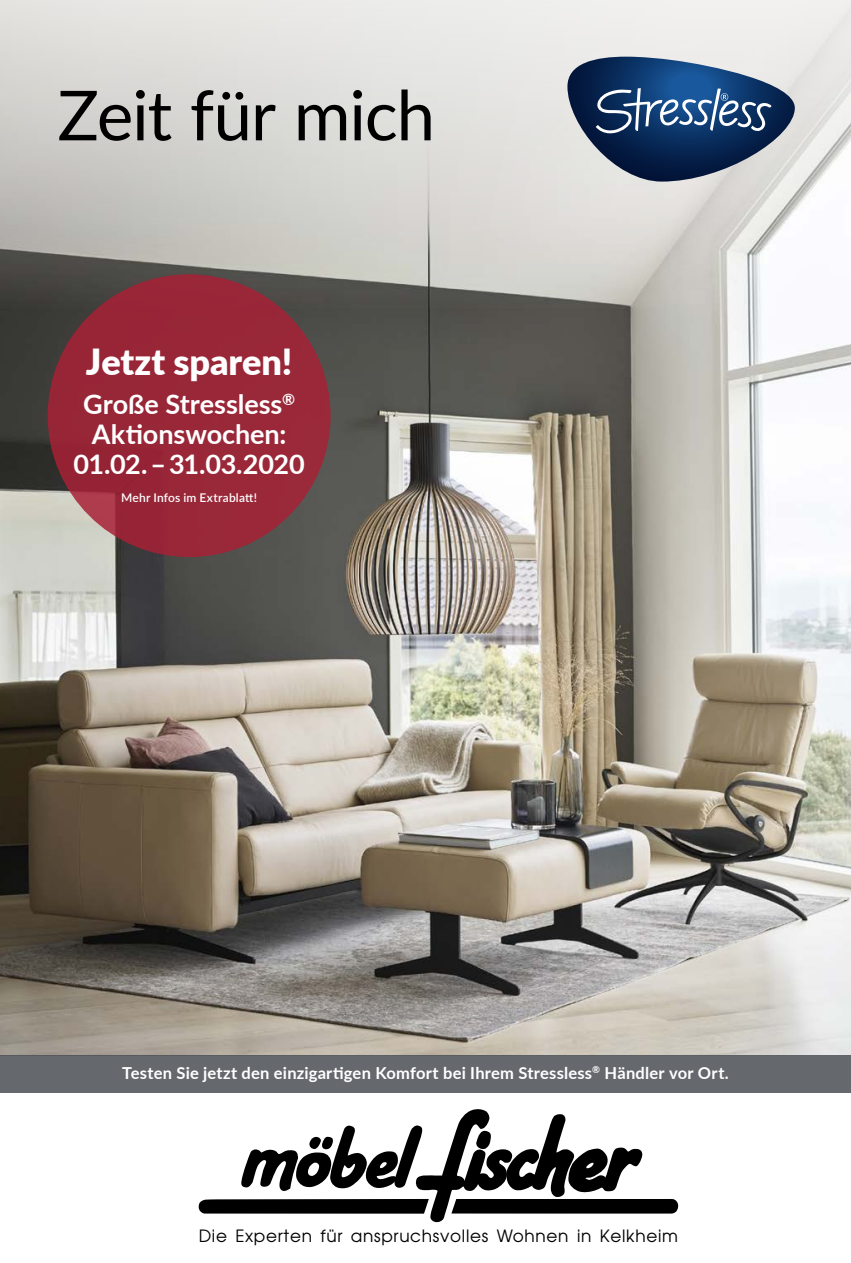
<style>
.page{position:relative;width:851px;height:1263px;background:#fff}
.page>*{position:absolute;margin:0;border:0;box-sizing:border-box;transform-origin:0 0}
.t1{font:69px "Lato";letter-spacing:-.015em;color:#000}
.t2{font:900 36px "Lato";color:#fff}
.t3{font:700 27px/30px "Lato";letter-spacing:-.005em;color:#fff;text-align:center}
.t4{font:16.95px "Avant Garde";letter-spacing:.04em;color:#000}
.t5{font:700 16.5px "Lato";letter-spacing:.015em;color:#fff}
.t6{font:600 12px "Lato";letter-spacing:.015em;color:#fff}
</style>
<div class="page">
<img style="left:0;top:0;width:850px;height:1056px">
<div style="left:0;top:1056px;width:850px;height:37px;background:#65696e"></div>
<div style="left:48px;top:274px;width:282px;height:283px;background:#982738;border-radius:50%"></div>
<svg style="left:567px;top:57px;width:227px;height:125px;background:#526a8a"></svg>
<svg style="left:198px;top:1109px;width:480px;height:114px"></svg>
<h1 class="t1" style="left:57px;top:66px;width:379px">Zeit für mich</h1>
<h2 class="t2" style="left:86px;top:335px;width:208px">Jetzt sparen!</h2>
<h3 class="t3" style="left:73px;top:388px;width:233px">Große Stressless<sup>®<br></sup>Aktionswochen:<br>01.02. – 31.03.2020</h3>
<p class="t6" style="left:121px;top:489px;width:137px">Mehr Infos im Extrablatt!</p>
<p class="t5" style="left:122px;top:1061px;width:608px">Testen Sie jetzt den einzigartigen Komfort bei Ihrem Stressless<sup>®</sup> Händler vor Ort.</p>
<p class="t4" style="left:199px;top:1225px;width:480px">Die Experten für anspruchsvolles Wohnen in Kelkheim</p>
</div>
